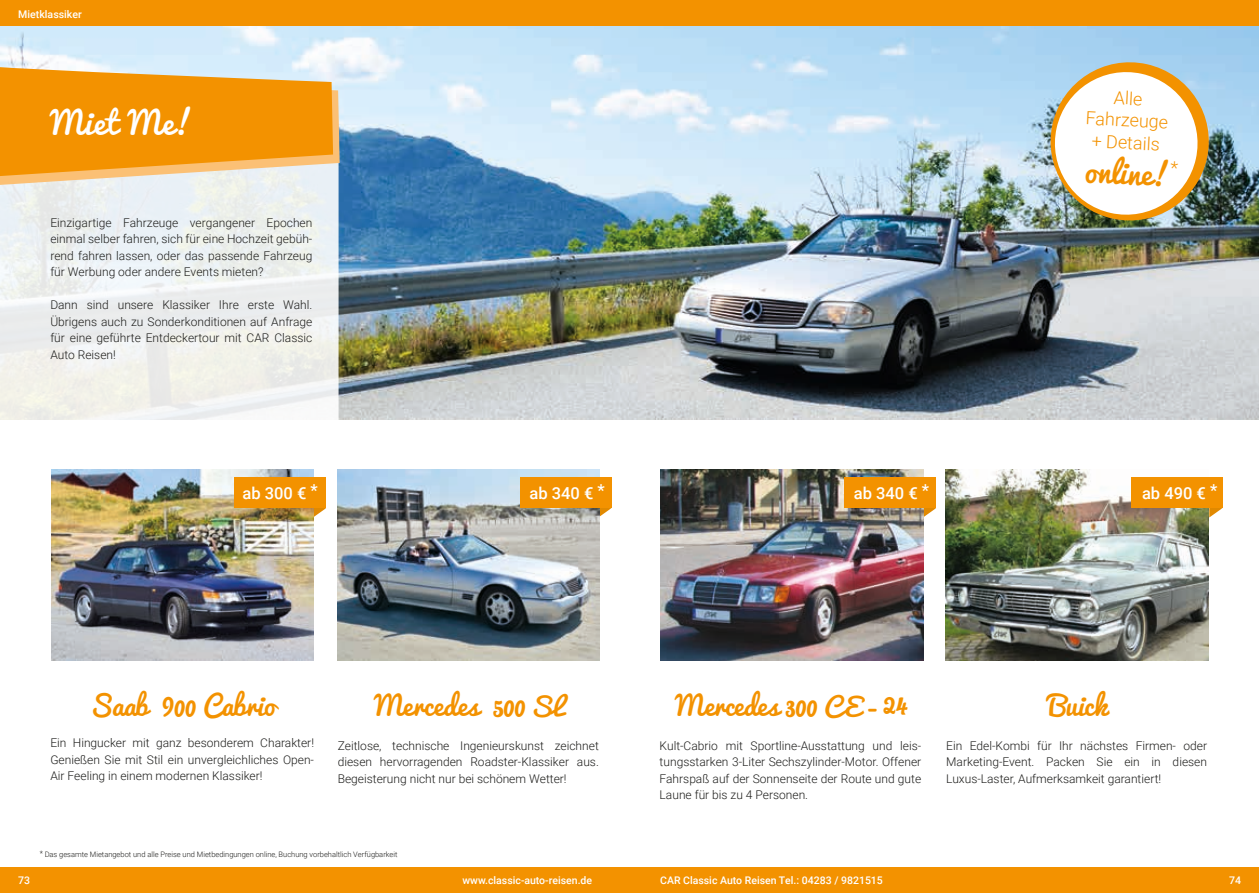
<style>
.page{position:relative;width:1259px;height:893px;background:#fff}
.page>*{position:absolute;margin:0;border:0;box-sizing:border-box;transform-origin:0 0}
.t1{font:31.5px "Pacifico";letter-spacing:.02em;color:#fff}
.t2{font:30px "Pacifico";color:#f39200}
.t3{font:27px "Pacifico";letter-spacing:-.01em;color:#f39200}
.t4{font:300 18px/22px "Roboto";color:#f39200;text-align:center}
.t5{font:500 16.5px "Roboto";color:#fff}
.t6{font:300 12px/16.5px "Roboto";color:#1d1d1b;text-align:justify}
.t7{font:500 10.5px "Roboto";color:#fff}
.t8{font:300 7.5px "Roboto";color:#1d1d1b}
.s1{font-size:32.4px}
.s2{font-size:24.3px}
.s3{font-size:29.7px}
</style>
<div class="page">
<img style="left:0;top:26px;width:1259px;height:393px">
<svg style="left:1209px;top:508px;width:13px;height:9px"></svg>
<svg style="left:923px;top:508px;width:13px;height:9px"></svg>
<img style="left:660px;top:470px;width:263px;height:191px">
<img style="left:1043px;top:55px;width:173px;height:173px">
<img style="left:946px;top:470px;width:262px;height:191px">
<div style="left:844px;top:477px;width:92px;height:31px;background:#f39200"></div>
<div style="left:1131px;top:477px;width:91px;height:31px;background:#f39200"></div>
<svg style="left:600px;top:508px;width:11px;height:9px"></svg>
<svg style="left:313px;top:508px;width:13px;height:9px"></svg>
<img style="left:51px;top:470px;width:262px;height:191px">
<img style="left:338px;top:470px;width:262px;height:191px">
<div style="left:520px;top:477px;width:91px;height:31px;background:#f39200"></div>
<div style="left:235px;top:477px;width:91px;height:31px;background:#f39200"></div>
<svg style="left:0;top:186px;width:338px;height:234px;fill:#edf0ed"></svg>
<svg style="left:0;top:65px;width:340px;height:121px;background:#f1a634"></svg>
<div style="left:0;top:0;width:1259px;height:26px;background:#f39200"></div>
<div style="left:0;top:867px;width:1259px;height:26px;background:#f39200"></div>
<p class="t7" style="left:18px;top:7px;width:65px">Mietklassiker</p>
<h1 class="t1" style="left:50px;top:106px;width:144px">Miet Me!</h1>
<p class="t6" style="left:50px;top:214px;width:263px">Einzigartige Fahrzeuge vergangener Epochen einmal selber fahren, sich für eine Hochzeit gebüh&shy;rend fahren lassen, oder das passende Fahrzeug für Werbung oder andere Events mieten?</p>
<p class="t6" style="left:50px;top:296px;width:263px">Dann sind unsere Klassiker Ihre erste Wahl.<br>Übrigens auch zu Sonderkonditionen auf Anfrage für eine geführte Entdeckertour mit CAR Classic Auto Reisen!</p>
<h3 class="t5" style="left:242px;top:482px;width:77px">ab 300 € *</h3>
<h3 class="t5" style="left:529px;top:482px;width:77px">ab 340 € *</h3>
<h3 class="t4" style="left:1087px;top:84px;width:84px;rotate:3deg">Alle<br>Fahrzeuge + Details</h3>
<h2 class="t2" style="left:1085px;top:155px;width:94px;rotate:3deg">online!<sup>*</sup></h2>
<h3 class="t5" style="left:854px;top:482px;width:77px">ab 340 € *</h3>
<h3 class="t5" style="left:1142px;top:482px;width:77px">ab 490 € *</h3>
<h3 class="t3" style="left:90px;top:690px;width:187px">Saab <span class="s1">900</span> Cabrio</h3>
<p class="t6" style="left:50px;top:734px;width:265px">Ein Hingucker mit ganz besonderem Charakter!<br>Genießen Sie mit Stil ein unvergleichliches Open-Air Feeling in einem modernen Klassiker!</p>
<h3 class="t3" style="left:374px;top:690px;width:192px">Mercedes <span class="s1">500</span> <span class="s2">SL</span></h3>
<p class="t6" style="left:338px;top:737px;width:263px">Zeitlose, technische Ingenieurskunst zeichnet diesen hervorragenden Roadster-Klassiker aus.<br>Begeisterung nicht nur bei schönem Wetter!</p>
<h3 class="t3" style="left:675px;top:690px;width:233px">Mercedes <span class="s1">300</span> <span class="s2">CE</span> <span class="s3">-</span> <span class="s1">24</span></h3>
<p class="t6" style="left:659px;top:737px;width:263px">Kult-Cabrio mit Sportline-Ausstattung und leis&shy;tungsstarken 3-Liter Sechszylinder-Motor. Offener Fahrspaß auf der Sonnenseite der Route und gute Laune für bis zu 4 Personen.</p>
<p class="t7" style="left:18px;top:873px;width:13px">73</p>
<p class="t8" style="left:40px;top:849px;width:359px">* Das gesamte Mietangebot und alle Preise und Mietbedingungen online, Buchung vorbehaltlich Verfügbarkeit</p>
<p class="t7" style="left:462px;top:873px;width:131px">www.classic-auto-reisen.de</p>
<p class="t7" style="left:660px;top:873px;width:224px">CAR Classic Auto Reisen Tel.: 04283 / 9821515</p>
<h3 class="t3" style="left:1048px;top:690px;width:60px">Buick</h3>
<p class="t6" style="left:946px;top:737px;width:262px">Ein Edel-Kombi für Ihr nächstes Firmen- oder Marketing-Event. Packen Sie ein in diesen Luxus-Laster, Aufmerksamkeit garantiert!</p>
<p class="t7" style="left:1229px;top:873px;width:13px">74</p>
</div>
